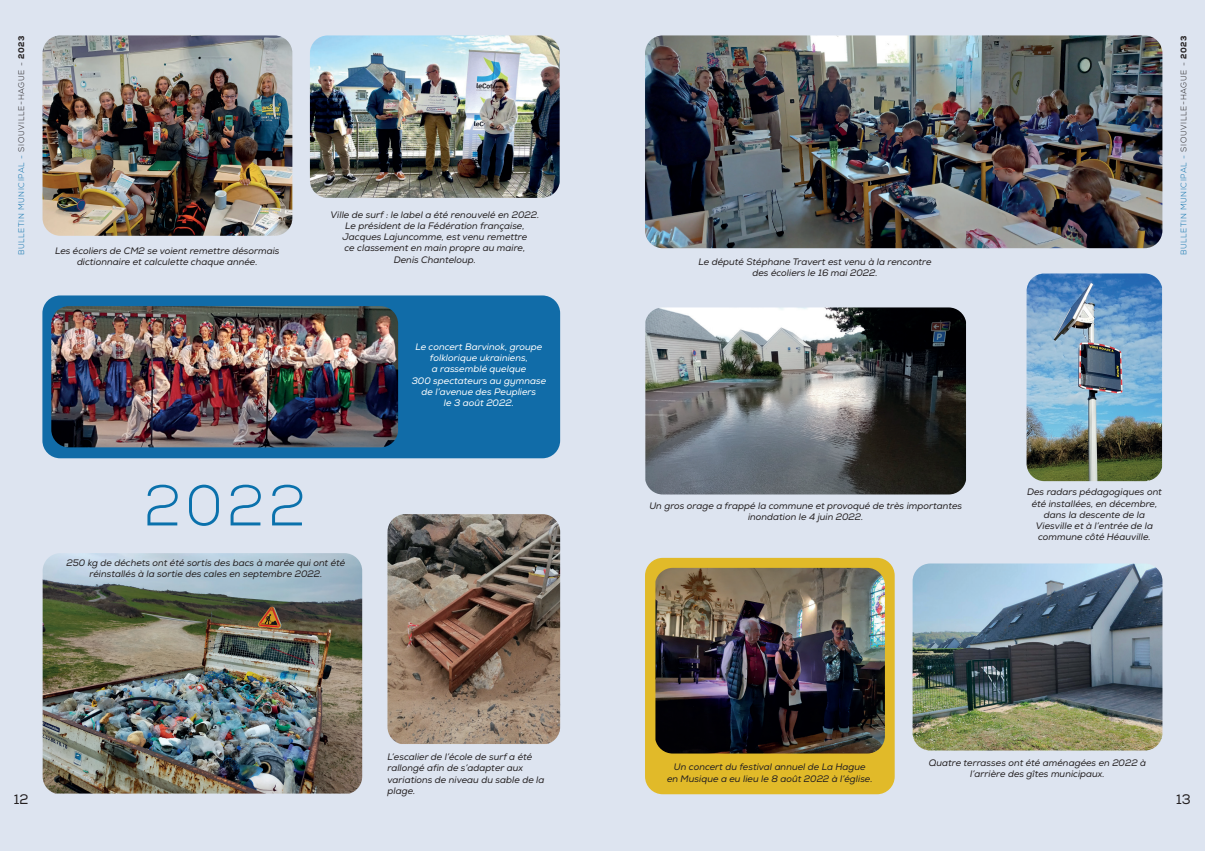
<style>
.page{position:relative;width:1205px;height:851px;background:#fff}
.page>*{position:absolute;margin:0;border:0;box-sizing:border-box;transform-origin:0 0}
.t1{font:300 57.5px "Nexa";color:#0a71ac}
.t2{font:13.75px "Nexa";color:#231f20}
.t3{font:italic 9.38px/11.2px "Nexa";color:#231f20;text-align:center}
.t4{font:italic 9.38px/11.2px "Nexa";color:#fff;text-align:center}
.t5{font:300 8.12px "Nexa";letter-spacing:.075em;color:#0a71ac}
.s1{color:#231f20}
.s2{font-weight:800;color:#231f20}
</style>
<div class="page">
<div style="left:0;top:0;width:1205px;height:850px;background:#dde4f0"></div>
<div style="left:42px;top:295px;width:518px;height:163px;background:#116ca8;border-radius:18px"></div>
<div style="left:645px;top:557px;width:249px;height:237px;background:#e1ba29;border-radius:18px"></div>
<img style="left:51px;top:306px;width:347px;height:141px">
<img style="left:1026px;top:273px;width:136px;height:208px">
<img style="left:310px;top:35px;width:250px;height:163px">
<img style="left:43px;top:553px;width:319px;height:240px">
<img style="left:645px;top:307px;width:321px;height:187px">
<img style="left:655px;top:567px;width:230px;height:186px">
<img style="left:645px;top:35px;width:517px;height:213px">
<img style="left:43px;top:35px;width:249px;height:201px">
<img style="left:912px;top:563px;width:250px;height:187px">
<img style="left:387px;top:514px;width:173px;height:230px">
<p class="t5" style="left:17px;top:255px;width:221px;rotate:-90deg">BULLETIN MUNICIPAL - <span class="s1">SIOUVILLE-HAGUE -</span> <span class="s2">2023</span></p>
<p class="t3" style="left:55px;top:245px;width:226px">Les écoliers de CM2 se voient remettre désormais dictionnaire et calculette chaque année.</p>
<p class="t3" style="left:330px;top:209px;width:210px">Ville de surf : le label a été renouvelé en 2022.<br>Le président de la Fédération française, Jacques Lajuncomme, est venu remettre<br>ce classement en main propre au maire,<br>Denis Chanteloup.</p>
<p class="t4" style="left:412px;top:341px;width:136px">Le concert Barvinok, groupe folklorique ukrainiens,<br>a rassemblé quelque<br>300 spectateurs au gymnase de l’avenue des Peupliers<br>le 3 août 2022.</p>
<h1 class="t1" style="left:144px;top:471px;width:163px">2022</h1>
<p class="t3" style="left:66px;top:557px;width:280px">250 kg de déchets ont été sortis des bacs à marée qui ont été réinstallés à la sortie des cales en septembre 2022.</p>
<p class="t3" style="left:698px;top:256px;width:234px">Le député Stéphane Travert est venu à la rencontre des écoliers le 16 mai 2022.</p>
<p class="t5" style="left:1179px;top:255px;width:221px;rotate:-90deg">BULLETIN MUNICIPAL - <span class="s1">SIOUVILLE-HAGUE -</span> <span class="s2">2023</span></p>
<p class="t3" style="left:649px;top:500px;width:314px">Un gros orage a frappé la commune et provoqué de très importantes inondation le 4 juin 2022.</p>
<p class="t3" style="left:1027px;top:486px;width:136px">Des radars pédagogiques ont été installées, en décembre, dans la descente de la<br>Viesville et à l’entrée de la commune côté Héauville.</p>
<p class="t3" style="left:387px;top:751px;width:159px;text-align:left">L’escalier de l’école de surf a été rallongé afin de s’adapter aux variations de niveau du sable de la plage.</p>
<p class="t3" style="left:929px;top:757px;width:219px">Quatre terrasses ont été aménagées en 2022 à l’arrière des gîtes municipaux.</p>
<p class="t3" style="left:667px;top:761px;width:207px">Un concert du festival annuel de La Hague<br>en Musique a eu lieu le 8 août 2022 à l’église.</p>
<h2 class="t2" style="left:14px;top:790px;width:16px">12</h2>
<h2 class="t2" style="left:1176px;top:790px;width:16px">13</h2>
</div>
